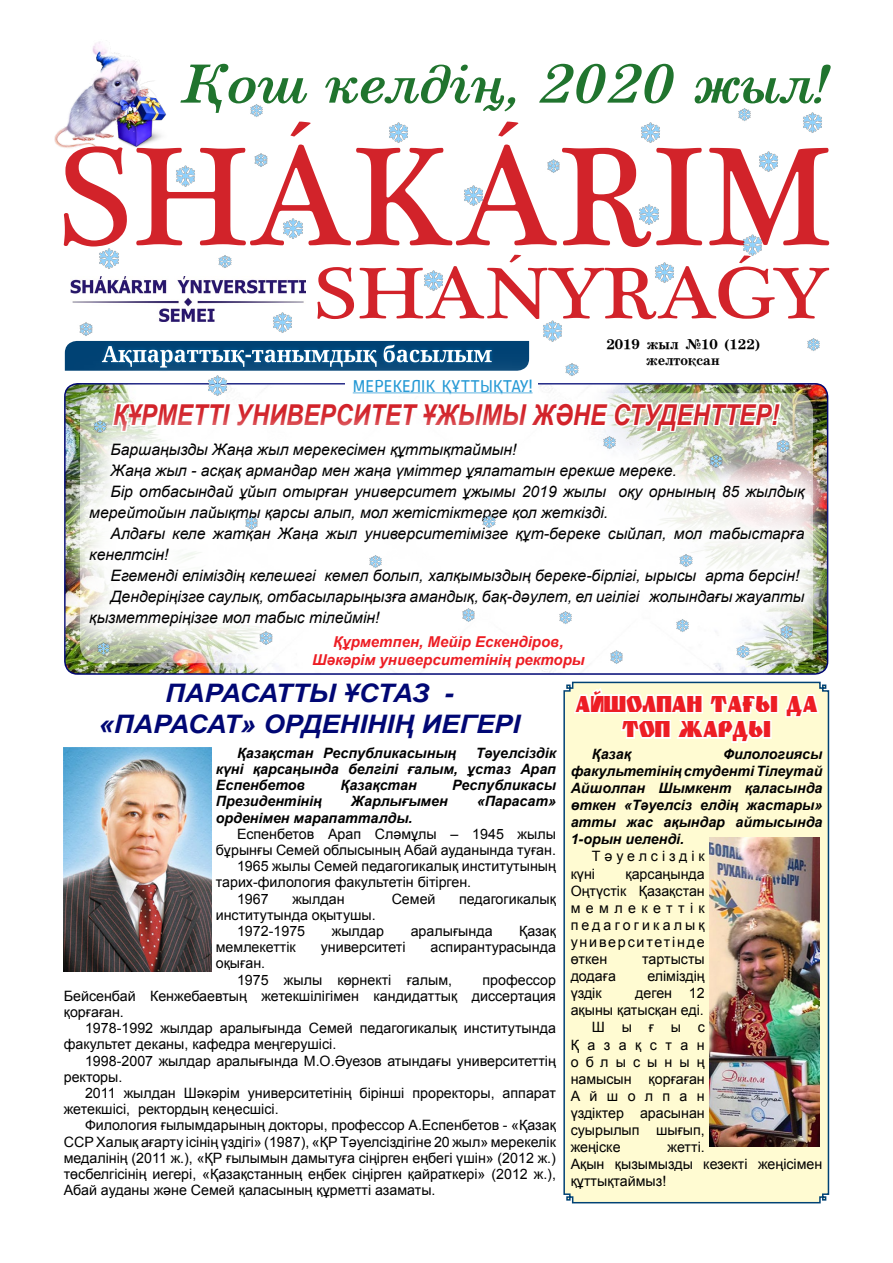
<style>
.page{position:relative;width:893px;height:1263px;background:#fff}
.page>*{position:absolute;margin:0;border:0;box-sizing:border-box;transform-origin:0 0}
.t1{font:italic 700 54px "Century.kz";color:#20742e;scale:1.08 1}
.t2{font:italic 700 28.8px "Arial";color:#d2232a;scale:.83 1}
.t3{font:italic 700 25.5px/30.6px "Arial";color:#000774;text-align:center;scale:1.07 1}
.t4{font:21.75px/25.5px "Granit.kz";color:#ed1d24;scale:.76 1}
.t5{font:18px "Ropa Sans SC Pro";letter-spacing:.01em;color:#0088ce}
.t6{font:italic 15.75px "Arial";color:#000}
.t7{font:italic 700 15px/18px "Arial";color:#ed1d24;text-align:center}
.t8{font:14.25px/16.2px "Arial";color:#000}
.t9{font:italic 700 14.25px/17.1px "Arial";color:#000;text-align:justify}
.t10{font:14.25px/17.1px "Arial";letter-spacing:.275em;color:#000}
.t11{font:14.25px "Arial";letter-spacing:.595em;color:#000}
.t12{font:14.25px "Arial";letter-spacing:.5em;color:#000}
.t13{font:14.25px "Arial";letter-spacing:.66em;color:#000}
.t14{font:700 13.5px/16.2px "School Book.kz";color:#000;text-align:center}
</style>
<div class="page">
<img style="left:67px;top:661px;width:761px;height:13px">
<img style="left:64px;top:747px;width:148px;height:225px">
<img style="left:54px;top:42px;width:112px;height:106px">
<svg style="left:64px;top:145px;width:765px;height:102px"></svg>
<svg style="left:290px;top:121px;width:21px;height:16px"></svg>
<svg style="left:498px;top:121px;width:20px;height:16px"></svg>
<svg style="left:317px;top:255px;width:512px;height:64px"></svg>
<div style="left:98px;top:340px;width:398px;height:32px;background:#f2f5f7"></div>
<img style="left:70px;top:277px;width:235px;height:44px">
<div style="left:563px;top:682px;width:267px;height:522px;background:#fffbd2"></div>
<img style="left:64px;top:351px;width:765px;height:57px">
<svg style="left:65px;top:341px;width:718px;height:67px"></svg>
<svg style="left:572px;top:669px;width:249px;height:75px"></svg>
<img style="left:709px;top:837px;width:111px;height:309px">
<svg style="left:64px;top:408px;width:765px;height:253px"></svg>
<img style="left:205px;top:372px;width:26px;height:26px">
<img style="left:270px;top:310px;width:26px;height:23px">
<img style="left:280px;top:215px;width:26px;height:26px">
<img style="left:389px;top:122px;width:19px;height:21px">
<img style="left:96px;top:245px;width:26px;height:24px">
<img style="left:461px;top:182px;width:26px;height:26px">
<img style="left:641px;top:122px;width:19px;height:21px">
<img style="left:739px;top:232px;width:27px;height:26px">
<img style="left:803px;top:112px;width:19px;height:21px">
<img style="left:755px;top:148px;width:26px;height:27px">
<img style="left:636px;top:201px;width:26px;height:26px">
<img style="left:651px;top:259px;width:27px;height:27px">
<img style="left:539px;top:318px;width:27px;height:26px">
<img style="left:420px;top:267px;width:26px;height:26px">
<img style="left:173px;top:163px;width:26px;height:26px">
<img style="left:79px;top:322px;width:14px;height:14px">
<img style="left:564px;top:361px;width:16px;height:17px">
<img style="left:545px;top:158px;width:17px;height:16px">
<img style="left:218px;top:255px;width:14px;height:13px">
<img style="left:253px;top:152px;width:16px;height:16px">
<img style="left:805px;top:338px;width:17px;height:15px">
<img style="left:480px;top:513px;width:17px;height:17px">
<img style="left:674px;top:617px;width:17px;height:17px">
<img style="left:608px;top:648px;width:17px;height:17px">
<img style="left:778px;top:624px;width:17px;height:16px">
<img style="left:258px;top:630px;width:16px;height:16px">
<img style="left:557px;top:609px;width:17px;height:17px">
<img style="left:678px;top:552px;width:16px;height:17px">
<img style="left:708px;top:453px;width:16px;height:16px">
<img style="left:92px;top:418px;width:16px;height:17px">
<img style="left:95px;top:640px;width:17px;height:16px">
<img style="left:243px;top:514px;width:17px;height:17px">
<img style="left:601px;top:434px;width:17px;height:17px">
<img style="left:460px;top:607px;width:17px;height:16px">
<img style="left:735px;top:643px;width:16px;height:17px">
<img style="left:775px;top:438px;width:16px;height:16px">
<img style="left:367px;top:553px;width:17px;height:17px">
<img style="left:738px;top:108px;width:13px;height:13px">
<img style="left:250px;top:104px;width:13px;height:13px">
<h1 class="t1" style="left:179px;top:54px;width:600px">Қош келдің, 2020 жыл!</h1>
<p class="t5" style="left:353px;top:376px;width:181px">Мерекелік құттықтау!</p>
<p class="t14" style="left:606px;top:336px;width:155px">2019 жыл №10 (122) желтоқсан</p>
<h2 class="t2" style="left:113px;top:396px;width:94px">Құрметті</h2>
<h2 class="t2" style="left:235px;top:396px;width:103px">университет</h2>
<h2 class="t2" style="left:422px;top:396px;width:25px">ұжы</h2>
<h2 class="t2" style="left:482px;top:396px;width:235px">мы және студенттер</h2>
<h2 class="t2" style="left:771px;top:396px;width:11px">!</h2>
<p class="t6" style="left:111px;top:439px;width:407px">Баршаңызды Жаңа жыл мерекесімен құттықтаймын!</p>
<p class="t6" style="left:111px;top:460px;width:568px">Жаңа жыл - асқақ армандар мен жаңа үміттер ұялататын ерекше мереке.</p>
<p class="t6" style="left:111px;top:481px;width:695px">Бір отбасындай ұйып отырған университет ұжымы 2019 жылы оқу орнының 85 жылдық</p>
<p class="t6" style="left:89px;top:502px;width:520px">мерейтойын лайықты қарсы алып, мол жетістіктерге қол жеткізді.</p>
<p class="t6" style="left:111px;top:523px;width:695px">Алдағы келе жатқан Жаңа жыл университетімізге құт-береке сыйлап, мол табыстарға</p>
<p class="t6" style="left:89px;top:544px;width:81px">кенелтсін!</p>
<p class="t6" style="left:111px;top:565px;width:690px">Егеменді еліміздің келешегі кемел болып, халқымыздың береке-бірлігі, ырысы арта берсін!</p>
<p class="t6" style="left:111px;top:586px;width:695px">Дендеріңізге саулық, отбасыларыңызға амандық, бақ-дәулет, ел игілігі жолындағы жауапты</p>
<p class="t6" style="left:89px;top:607px;width:292px">қызметтеріңізге мол табыс тілеймін!</p>
<p class="t7" style="left:312px;top:633px;width:274px">Құрметпен, Мейір Ескендіров,<br>Шәкәрім университетінің ректоры</p>
<h3 class="t3" style="left:99px;top:679px;width:395px">ПАРАСАТТЫ ҰСТАЗ - «ПАРАСАТ» ОРДЕНІНІҢ ИЕГЕРІ</h3>
<p class="t9" style="left:216px;top:745px;width:342px;line-height:16.2px;text-indent:260px">Тәуелсіздік күні қарсаңында белгілі ғалым, ұстаз Арап Еспенбетов</p>
<p class="t9" style="left:237px;top:745px;width:221px">Қазақстан Республикасының</p>
<p class="t9" style="left:341px;top:777px;width:78px">Қазақстан</p>
<p class="t9" style="left:452px;top:777px;width:105px">Республикасы</p>
<p class="t9" style="left:216px;top:793px;width:107px">Президентінің</p>
<p class="t9" style="left:351px;top:793px;width:98px">Жарлығымен</p>
<p class="t9" style="left:477px;top:793px;width:81px">«Парасат»</p>
<p class="t9" style="left:216px;top:809px;width:198px">орденімен марапатталды.</p>
<p class="t8" style="left:237px;top:826px;width:320px">Еспенбетов Арап Сләмұлы – 1945 жылы</p>
<p class="t8" style="left:216px;top:842px;width:342px">бұрынғы Семей облысының Абай ауданында туған.</p>
<p class="t8" style="left:237px;top:858px;width:320px">1965 жылы Семей педагогикалық институтының</p>
<p class="t8" style="left:216px;top:874px;width:257px">тарих-филология факультетін бітірген.</p>
<p class="t8" style="left:237px;top:891px;width:33px">1967</p>
<p class="t8" style="left:292px;top:891px;width:54px">жылдан</p>
<p class="t8" style="left:392px;top:891px;width:45px">Семей</p>
<p class="t8" style="left:459px;top:891px;width:98px">педагогикалық</p>
<p class="t8" style="left:237px;top:907px;width:140px;text-indent:-21px">институтында оқытушы.<br>1972-1975</p>
<p class="t8" style="left:332px;top:923px;width:54px">жылдар</p>
<p class="t8" style="left:411px;top:923px;width:83px">аралығында</p>
<p class="t8" style="left:519px;top:923px;width:38px">Қазақ</p>
<p class="t8" style="left:216px;top:939px;width:82px">мемлекеттік</p>
<p class="t8" style="left:321px;top:939px;width:86px">университеті</p>
<p class="t8" style="left:431px;top:939px;width:127px">аспирантурасында</p>
<p class="t8" style="left:237px;top:955px;width:217px;text-indent:-21px">оқыған.<br>1975 жылы көрнекті ғалым,</p>
<p class="t8" style="left:64px;top:972px;width:494px;text-align:justify;text-indent:419px">профессор Бейсенбай Кенжебаевтың жетекшілігімен кандидаттық диссертация қорғаған.</p>
<p class="t8" style="left:64px;top:1020px;width:494px;text-indent:21px">1978-1992 жылдар аралығында Семей педагогикалық институтында факультет деканы, кафедра меңгерушісі.</p>
<p class="t8" style="left:64px;top:1053px;width:494px;text-indent:21px">1998-2007 жылдар аралығында М.О.Әуезов атындағы университеттің ректоры.</p>
<p class="t8" style="left:64px;top:1085px;width:494px;text-indent:21px">2011 жылдан Шәкәрім университетінің бірінші проректоры, аппарат жетекшісі, ректордың кеңесшісі.</p>
<p class="t8" style="left:64px;top:1117px;width:494px;text-align:justify;text-indent:21px">Филология ғылымдарының докторы, профессор А.Еспенбетов - «Қазақ ССР Халық ағарту ісінің үздігі» (1987), «ҚР Тәуелсіздігіне 20 жыл» мерекелік медалінің (2011 ж.), «ҚР ғылымын дамытуға сіңірген еңбегі үшін» (2012 ж.) төсбелгісінің иегері, «Қазақстанның еңбек сіңірген қайраткері» (2012 ж.), Абай ауданы және Семей қаласының құрметті азаматы.</p>
<h3 class="t4" style="left:622px;top:691px;width:258px;text-indent:-47px">АЙШОЛПАН тағы да<br>ТОП ЖАРДЫ</h3>
<p class="t9" style="left:592px;top:746px;width:41px">Қазақ</p>
<p class="t9" style="left:571px;top:746px;width:253px;text-indent:152px">Филологиясы факультетінің студенті Тілеутай Айшолпан Шымкент қаласында өткен «Тәуелсіз елдің жастары» атты жас ақындар айтысында 1-орын иеленді.</p>
<p class="t10" style="left:571px;top:848px;width:136px;text-indent:21px">Тәуелсіздік күні</p>
<p class="t8" style="left:571px;top:865px;width:136px;line-height:17.1px;text-align:justify;text-indent:55px">қарсаңында Оңтүстік Қазақстан мемлекеттік педагогикалық университетінде өткен</p>
<p class="t8" style="left:642px;top:951px;width:64px">тартысты</p>
<p class="t8" style="left:571px;top:968px;width:47px">додаға</p>
<p class="t8" style="left:647px;top:968px;width:59px">еліміздің</p>
<p class="t8" style="left:571px;top:985px;width:33px">үздік</p>
<p class="t8" style="left:635px;top:985px;width:71px">деген 12</p>
<p class="t8" style="left:571px;top:1002px;width:135px">ақыны қатысқан еді.</p>
<p class="t8" style="left:592px;top:1019px;width:114px">Шығыс</p>
<p class="t11" style="left:571px;top:1035px;width:136px">Қазақстан</p>
<p class="t12" style="left:571px;top:1052px;width:136px">облысының</p>
<p class="t8" style="left:571px;top:1071px;width:136px">намысын қорғаған</p>
<p class="t13" style="left:571px;top:1086px;width:136px">Айшолпан</p>
<p class="t8" style="left:571px;top:1105px;width:136px">үздіктер арасынан</p>
<p class="t8" style="left:571px;top:1122px;width:136px">суырылып шығып,</p>
<p class="t8" style="left:571px;top:1139px;width:51px">жеңіске</p>
<p class="t8" style="left:571px;top:1139px;width:253px;line-height:17.1px;text-indent:97px">жетті.<br>Ақын қызымызды кезекті жеңісімен құттықтаймыз!</p>
</div>
